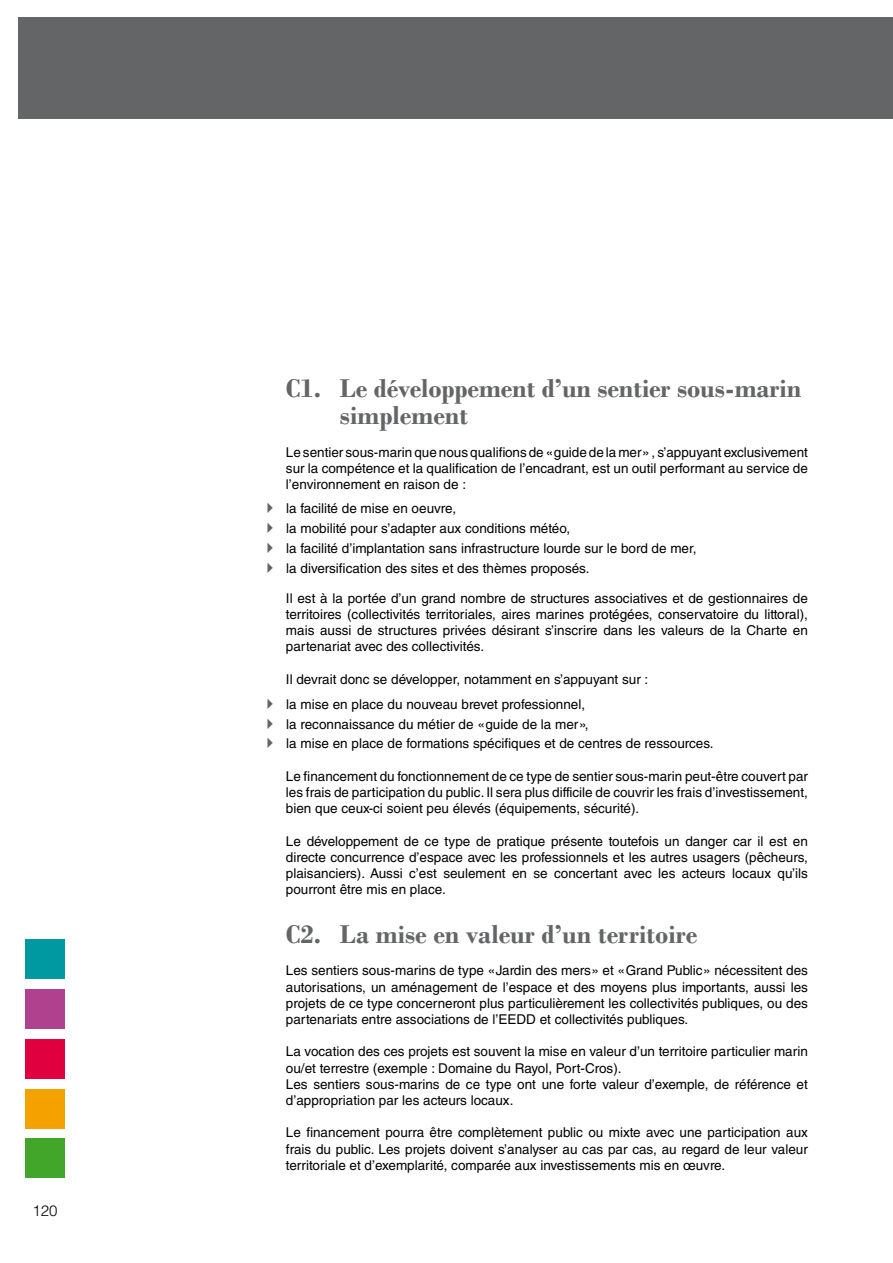
<style>
.page{position:relative;width:893px;height:1263px;background:#fff}
.page>*{position:absolute;margin:0;border:0;box-sizing:border-box;transform-origin:0 0}
.t1{font:700 27px/27px "Bodoni";color:#646567}
.t2{font:300 15px "Helvetica LT Std";color:#000}
.t3{font:13.5px/16.2px "Helvetica LT Std";color:#000;text-align:justify}
.s1{color:#646567}
</style>
<div class="page">
<div style="left:18px;top:17px;width:875px;height:101px;background:#646567"></div>
<div style="left:26px;top:939px;width:39px;height:39px;background:#0098a1"></div>
<div style="left:26px;top:1039px;width:39px;height:39px;background:#e0003f"></div>
<div style="left:26px;top:1089px;width:39px;height:39px;background:#f5a200"></div>
<div style="left:26px;top:1139px;width:39px;height:39px;background:#42a62a"></div>
<div style="left:26px;top:989px;width:39px;height:39px;background:#af418e"></div>
<p class="t2" style="left:33px;top:1201px;width:27px">120</p>
<h1 class="t1" style="left:340px;top:375px;width:463px;text-indent:-54px">C1. Le développement d’un sentier sous-marin simplement</h1>
<p class="t3" style="left:286px;top:444px;width:523px">Le sentier sous-marin que nous qualifions de «guide de la mer» , s’appuyant exclusivement sur la compétence et la qualification de l’encadrant, est un outil performant au service de l’environnement en raison de :</p>
<p class="t3" style="left:261px;top:500px;width:196px"><span class="s1">✔</span> la facilité de mise en oeuvre,</p>
<p class="t3" style="left:261px;top:520px;width:310px"><span class="s1">✔</span> la mobilité pour s’adapter aux conditions météo,</p>
<p class="t3" style="left:261px;top:540px;width:437px"><span class="s1">✔</span> la facilité d’implantation sans infrastructure lourde sur le bord de mer,</p>
<p class="t3" style="left:261px;top:560px;width:330px"><span class="s1">✔</span> la diversification des sites et des thèmes proposés.</p>
<p class="t3" style="left:286px;top:590px;width:523px">Il est à la portée d’un grand nombre de structures associatives et de gestionnaires de territoires (collectivités territoriales, aires marines protégées, conservatoire du littoral), mais aussi de structures privées désirant s’inscrire dans les valeurs de la Charte en partenariat avec des collectivités.</p>
<p class="t3" style="left:286px;top:671px;width:364px">Il devrait donc se développer, notamment en s’appuyant sur :</p>
<p class="t3" style="left:261px;top:696px;width:325px"><span class="s1">✔</span> la mise en place du nouveau brevet professionnel,</p>
<p class="t3" style="left:261px;top:716px;width:329px"><span class="s1">✔</span> la reconnaissance du métier de «guide de la mer»,</p>
<p class="t3" style="left:261px;top:735px;width:454px"><span class="s1">✔</span> la mise en place de formations spécifiques et de centres de ressources.</p>
<p class="t3" style="left:286px;top:768px;width:523px">Le financement du fonctionnement de ce type de sentier sous-marin peut-être couvert par les frais de participation du public. Il sera plus difficile de couvrir les frais d’investissement, bien que ceux-ci soient peu élevés (équipements, sécurité).</p>
<p class="t3" style="left:286px;top:833px;width:523px">Le développement de ce type de pratique présente toutefois un danger car il est en directe concurrence d’espace avec les professionnels et les autres usagers (pêcheurs, plaisanciers). Aussi c’est seulement en se concertant avec les acteurs locaux qu’ils pourront être mis en place.</p>
<h1 class="t1" style="left:286px;top:920px;width:413px">C2. La mise en valeur d’un territoire</h1>
<p class="t3" style="left:286px;top:962px;width:523px">Les sentiers sous-marins de type «Jardin des mers» et «Grand Public» nécessitent des autorisations, un aménagement de l’espace et des moyens plus importants, aussi les projets de ce type concerneront plus particulièrement les collectivités publiques, ou des partenariats entre associations de l’EEDD et collectivités publiques.</p>
<p class="t3" style="left:286px;top:1043px;width:523px;text-align:left">La vocation des ces projets est souvent la mise en valeur d’un territoire particulier marin ou/et terrestre (exemple : Domaine du Rayol, Port-Cros).<br>Les sentiers sous-marins de ce type ont une forte valeur d’exemple, de référence et d’appropriation par les acteurs locaux.</p>
<p class="t3" style="left:286px;top:1124px;width:523px">Le financement pourra être complètement public ou mixte avec une participation aux frais du public. Les projets doivent s’analyser au cas par cas, au regard de leur valeur territoriale et d’exemplarité, comparée aux investissements mis en œuvre.</p>
</div>
